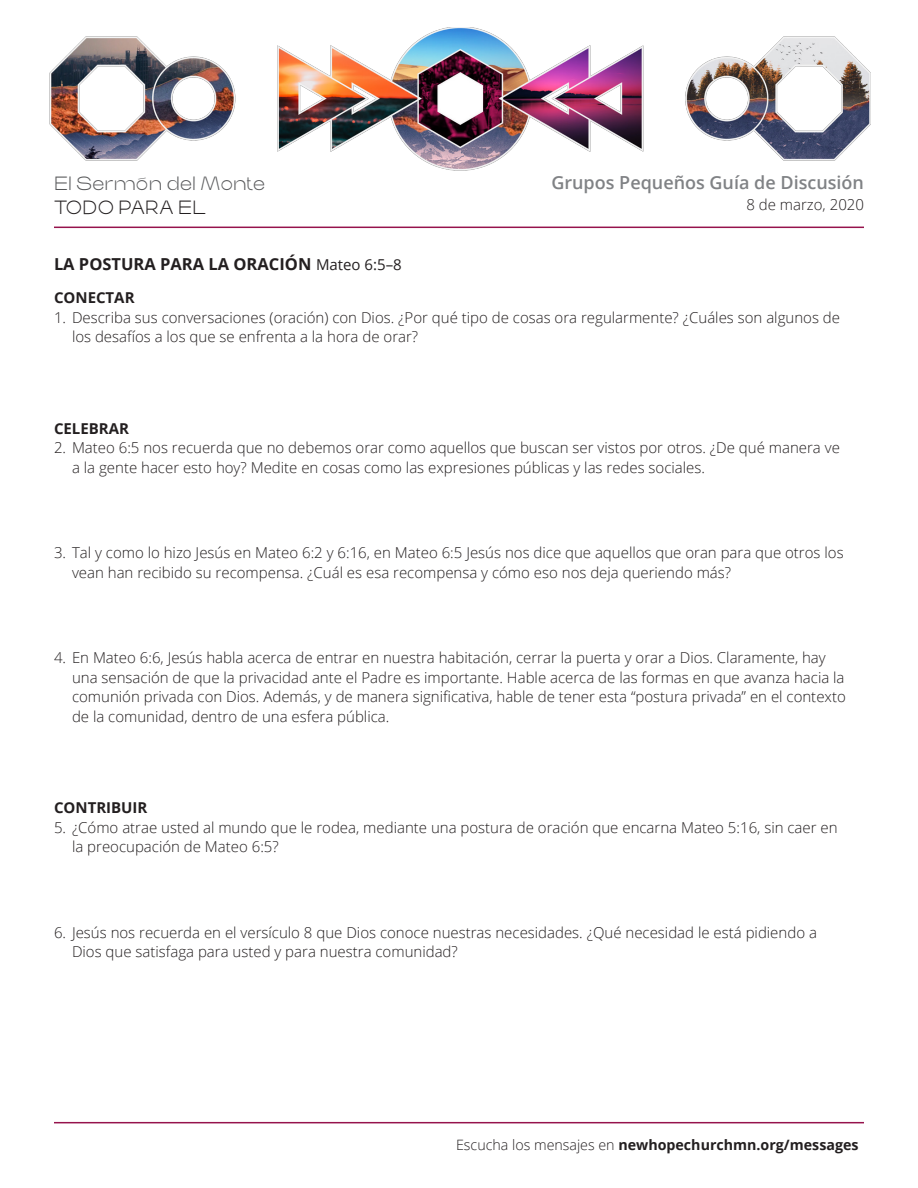
<style>
.page{position:relative;width:918px;height:1188px;background:#fff}
.page>*{position:absolute;margin:0;border:0;box-sizing:border-box;transform-origin:0 0}
.t1{font:300 19.5px/24px "Trash";letter-spacing:-.01em;color:#57585a}
.t2{font:600 18px "Open Sans";color:#808285}
.t3{font:700 16.5px "Open Sans";color:#231f20}
.Discussion_Questions{font:300 15px/19.5px "Open Sans";color:#231f20}
.Discussion_Questions-2{font:700 15px "Open Sans";color:#231f20}
.t4{font:700 14.25px "Open Sans";color:#231f20}
.s1{color:#231f20}
.s2{font-weight:400;font-size:15px}
.s3{font-weight:300}
</style>
<div class="page">
<img style="left:49px;top:27px;width:822px;height:144px">
<hr style="left:54px;top:227px;width:810px;height:1px;background:#96134c">
<hr style="left:54px;top:1122px;width:810px;height:1px;background:#96134c">
<p class="t1" style="left:54px;top:171px;width:213px">El Sermón del Monte<br><span class="s1">TODO PARA EL</span></p>
<p class="t3" style="left:54px;top:253px;width:349px">LA POSTURA PARA LA ORACIÓN <span class="s2">Mateo 6:5–8</span></p>
<p class="t2" style="left:551px;top:170px;width:314px">Grupos Pequeños Guía de Discusión</p>
<p class="Discussion_Questions" style="left:746px;top:194px;width:119px">8 de marzo, 2020</p>
<p class="Discussion_Questions-2" style="left:54px;top:287px;width:82px">CONECTAR</p>
<p class="Discussion_Questions" style="left:72px;top:307px;width:770px;text-indent:-18px">1. Describa sus conversaciones (oración) con Dios. ¿Por qué tipo de cosas ora regularmente? ¿Cuáles son algunos de los desafíos a los que se enfrenta a la hora de orar?</p>
<p class="Discussion_Questions-2" style="left:54px;top:418px;width:77px">CELEBRAR</p>
<p class="Discussion_Questions" style="left:72px;top:438px;width:769px;text-indent:-18px">2. Mateo 6:5 nos recuerda que no debemos orar como aquellos que buscan ser vistos por otros. ¿De qué manera ve a la gente hacer esto hoy? Medite en cosas como las expresiones públicas y las redes sociales.</p>
<p class="Discussion_Questions" style="left:72px;top:543px;width:773px;text-indent:-18px">3. Tal y como lo hizo Jesús en Mateo 6:2 y 6:16, en Mateo 6:5 Jesús nos dice que aquellos que oran para que otros los vean han recibido su recompensa. ¿Cuál es esa recompensa y cómo eso nos deja queriendo más?</p>
<p class="Discussion_Questions" style="left:72px;top:648px;width:775px;text-indent:-18px">4. En Mateo 6:6, Jesús habla acerca de entrar en nuestra habitación, cerrar la puerta y orar a Dios. Claramente, hay una sensación de que la privacidad ante el Padre es importante. Hable acerca de las formas en que avanza hacia la comunión privada con Dios. Además, y de manera significativa, hable de tener esta “postura privada” en el contexto de la comunidad, dentro de una esfera pública.</p>
<p class="Discussion_Questions-2" style="left:54px;top:797px;width:95px">CONTRIBUIR</p>
<p class="Discussion_Questions" style="left:72px;top:817px;width:767px;text-indent:-18px">5. ¿Cómo atrae usted al mundo que le rodea, mediante una postura de oración que encarna Mateo 5:16, sin caer en la preocupación de Mateo 6:5?</p>
<p class="Discussion_Questions" style="left:72px;top:922px;width:746px;text-indent:-18px">6. Jesús nos recuerda en el versículo 8 que Dios conoce nuestras necesidades. ¿Qué necesidad le está pidiendo a<br>Dios que satisfaga para usted y para nuestra comunidad?</p>
<p class="t4" style="left:456px;top:1135px;width:404px"><span class="s3">Escucha los mensajes en</span> newhopechurchmn.org/messages</p>
</div>
